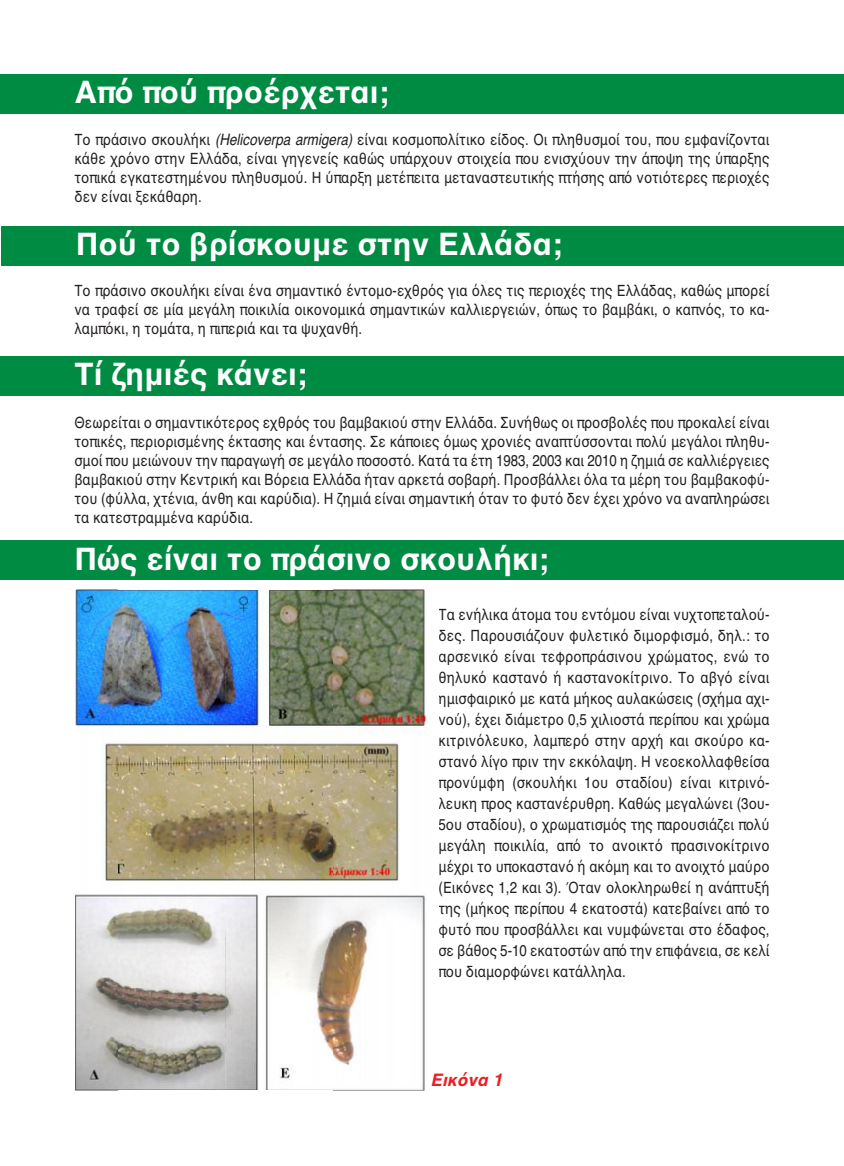
<style>
.page{position:relative;width:844px;height:1166px;background:#fff}
.page>*{position:absolute;margin:0;border:0;box-sizing:border-box;transform-origin:0 0}
.t1{font:700 31.5px "Helvetica";color:#fff}
.t2{font:italic 700 17.5px "Helvetica";color:#ee1d23}
.t3{font:15.75px/21px "Helvetica";color:#231f20;text-align:justify;scale:.85 1}
.s1{font-style:italic}
</style>
<div class="page">
<div style="left:0;top:74px;width:843px;height:40px;background:#008b43"></div>
<div style="left:1px;top:226px;width:842px;height:39px;background:#008b43"></div>
<div style="left:0;top:356px;width:843px;height:40px;background:#008b43"></div>
<div style="left:0;top:540px;width:843px;height:40px;background:#008b43"></div>
<img style="left:75px;top:590px;width:352px;height:500px">
<svg style="left:75px;top:589px;width:43px;height:77px;background:#3f9ee0"></svg>
<svg style="left:333px;top:589px;width:94px;height:77px;background:#738164"></svg>
<svg style="left:75px;top:988px;width:43px;height:103px;background:#b3b2af"></svg>
<svg style="left:333px;top:988px;width:94px;height:103px"></svg>
<h1 class="t1" style="left:74px;top:74px;width:316px">Από πού προέρχεται;</h1>
<p class="t3" style="left:74px;top:130px;width:819px;line-height:18.9px">Το πράσινο σκουλήκι <span class="s1">(Helicoverpa armigera)</span> είναι κοσμοπολίτικο είδος. Οι πληθυσμοί του, που εμφανίζονται κάθε χρόνο στην Ελλάδα, είναι γηγενείς καθώς υπάρχουν στοιχεία που ενισχύουν την άποψη της ύπαρξης τοπικά εγκατεστημένου πληθυσμού. Η ύπαρξη μετέπειτα μεταναστευτικής πτήσης από νοτιότερες περιοχές δεν είναι ξεκάθαρη.</p>
<h1 class="t1" style="left:76px;top:225px;width:488px">Πού το βρίσκουμε στην Ελλάδα;</h1>
<p class="t3" style="left:74px;top:281px;width:819px;line-height:18.9px">Το πράσινο σκουλήκι είναι ένα σημαντικό έντομο-εχθρός για όλες τις περιοχές της Ελλάδας, καθώς μπορεί να τραφεί σε μία μεγάλη ποικιλία οικονομικά σημαντικών καλλιεργειών, όπως το βαμβάκι, ο καπνός, το κα&shy;λαμπόκι, η τομάτα, η πιπεριά και τα ψυχανθή.</p>
<h1 class="t1" style="left:74px;top:356px;width:234px">Τί ζημιές κάνει;</h1>
<p class="t3" style="left:74px;top:413px;width:819px;line-height:18.9px">Θεωρείται ο σημαντικότερος εχθρός του βαμβακιού στην Ελλάδα. Συνήθως οι προσβολές που προκαλεί είναι τοπικές, περιορισμένης έκτασης και έντασης. Σε κάποιες όμως χρονιές αναπτύσσονται πολύ μεγάλοι πληθυ&shy;σμοί που μειώνουν την παραγωγή σε μεγάλο ποσοστό. Κατά τα έτη 1983, 2003 και 2010 η ζημιά σε καλλιέργειες βαμβακιού στην Κεντρική και Βόρεια Ελλάδα ήταν αρκετά σοβαρή. Προσβάλλει όλα τα μέρη του βαμβακοφύ&shy;του (φύλλα, χτένια, άνθη και καρύδια). Η ζημιά είναι σημαντική όταν το φυτό δεν έχει χρόνο να αναπληρώσει τα κατεστραμμένα καρύδια.</p>
<h1 class="t1" style="left:74px;top:540px;width:476px">Πώς είναι το πράσινο σκουλήκι;</h1>
<p class="t3" style="left:438px;top:603px;width:391px">Τα ενήλικα άτομα του εντόμου είναι νυχτοπεταλού&shy;δες. Παρουσιάζουν φυλετικό διμορφισμό, δηλ.: το αρσενικό είναι τεφροπράσινου χρώματος, ενώ το θηλυκό καστανό ή καστανοκίτρινο. Το αβγό είναι ημισφαιρικό με κατά μήκος αυλακώσεις (σχήμα αχι&shy;νού), έχει διάμετρο 0,5 χιλιοστά περίπου και χρώμα κιτρινόλευκο, λαμπερό στην αρχή και σκούρο κα&shy;στανό λίγο πριν την εκκόλαψη. Η νεοεκολλαφθείσα προνύμφη (σκουλήκι 1ου σταδίου) είναι κιτρινό&shy;λευκη προς καστανέρυθρη. Καθώς μεγαλώνει (3ου-5ου σταδίου), ο χρωματισμός της παρουσιάζει πολύ μεγάλη ποικιλία, από το ανοικτό πρασινοκίτρινο μέχρι το υποκαστανό ή ακόμη και το ανοιχτό μαύρο (Εικόνες 1,2 και 3). Όταν ολοκληρωθεί η ανάπτυξή της (μήκος περίπου 4 εκατοστά) κατεβαίνει από το φυτό που προσβάλλει και νυμφώνεται στο έδαφος, σε βάθος 5-10 εκατοστών από την επιφάνεια, σε κελί που διαμορφώνει κατάλληλα.</p>
<p class="t2" style="left:430px;top:1069px;width:74px">Εικόνα 1</p>
</div>
